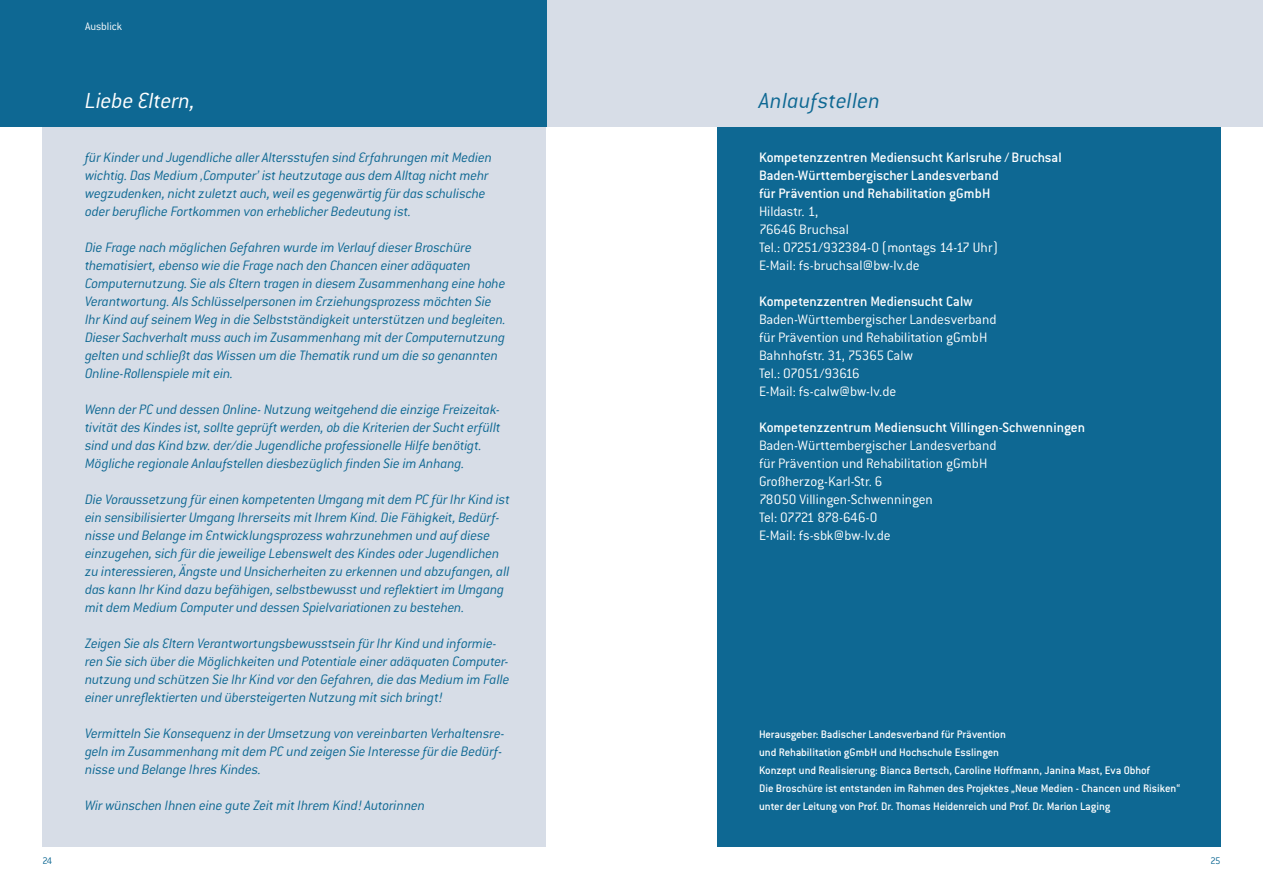
<style>
.page{position:relative;width:1263px;height:893px;background:#fff}
.page>*{position:absolute;margin:0;border:0;box-sizing:border-box;transform-origin:0 0}
.t1{font:italic 300 24px "Conduit ITC";letter-spacing:.005em;color:#0e6893}
.t2{font:italic 300 24px "Conduit ITC";letter-spacing:-.005em;color:#fff}
.t3{font:italic 300 15px/18px "Conduit ITC";letter-spacing:-.01em;color:#0e6893}
.t4{font:300 15px/18px "Conduit ITC";letter-spacing:-.005em;color:#fff}
.t5{font:500 15px/18px "Conduit ITC";letter-spacing:-.005em;color:#fff}
.t6{font:500 12px/18px "Conduit ITC";letter-spacing:-.005em;color:#fff}
.t7{font:300 12px "Conduit ITC";letter-spacing:-.005em;color:#fff}
.t8{font:300 10.5px "Conduit ITC";color:#0e6893}
</style>
<div class="page">
<div style="left:716px;top:0;width:504px;height:846px;background:#0e6893"></div>
<div style="left:0;top:0;width:1263px;height:126px;background:#d7dde7"></div>
<div style="left:43px;top:0;width:503px;height:846px;background:#d7dde7"></div>
<div style="left:0;top:0;width:546px;height:126px;background:#0e6893"></div>
<p class="t7" style="left:85px;top:20px;width:39px">Ausblick</p>
<h1 class="t2" style="left:85px;top:87px;width:112px">Liebe Eltern,</h1>
<p class="t3" style="left:85px;top:148px;width:409px">für Kinder und Jugendliche aller Altersstufen sind Erfahrungen mit Medien wichtig. Das Medium ‚Computer’ ist heutzutage aus dem Alltag nicht mehr wegzudenken, nicht zuletzt auch, weil es gegenwärtig für das schulische oder berufliche Fortkommen von erheblicher Bedeutung ist.</p>
<p class="t3" style="left:85px;top:238px;width:422px">Die Frage nach möglichen Gefahren wurde im Verlauf dieser Broschüre thematisiert, ebenso wie die Frage nach den Chancen einer adäquaten Computernutzung. Sie als Eltern tragen in diesem Zusammenhang eine hohe Verantwortung. Als Schlüsselpersonen im Erziehungsprozess möchten Sie Ihr Kind auf seinem Weg in die Selbstständigkeit unterstützen und begleiten.<br>Dieser Sachverhalt muss auch im Zusammenhang mit der Computernutzung gelten und schließt das Wissen um die Thematik rund um die so genannten Online-Rollenspiele mit ein.</p>
<p class="t3" style="left:85px;top:400px;width:417px">Wenn der PC und dessen Online- Nutzung weitgehend die einzige Freizeitak&shy;tivität des Kindes ist, sollte geprüft werden, ob die Kriterien der Sucht erfüllt sind und das Kind bzw. der/die Jugendliche professionelle Hilfe benötigt.<br>Mögliche regionale Anlaufstellen diesbezüglich finden Sie im Anhang.</p>
<p class="t3" style="left:85px;top:490px;width:426px">Die Voraussetzung für einen kompetenten Umgang mit dem PC für Ihr Kind ist ein sensibilisierter Umgang Ihrerseits mit Ihrem Kind. Die Fähigkeit, Bedürf&shy;nisse und Belange im Entwicklungsprozess wahrzunehmen und auf diese einzugehen, sich für die jeweilige Lebenswelt des Kindes oder Jugendlichen zu interessieren, Ängste und Unsicherheiten zu erkennen und abzufangen, all das kann Ihr Kind dazu befähigen, selbstbewusst und reflektiert im Umgang mit dem Medium Computer und dessen Spielvariationen zu bestehen.</p>
<p class="t3" style="left:85px;top:634px;width:426px">Zeigen Sie als Eltern Verantwortungsbewusstsein für Ihr Kind und informie&shy;ren Sie sich über die Möglichkeiten und Potentiale einer adäquaten Computer&shy;nutzung und schützen Sie Ihr Kind vor den Gefahren, die das Medium im Falle einer unreflektierten und übersteigerten Nutzung mit sich bringt!</p>
<p class="t3" style="left:85px;top:724px;width:421px">Vermitteln Sie Konsequenz in der Umsetzung von vereinbarten Verhaltensre&shy;geln im Zusammenhang mit dem PC und zeigen Sie Interesse für die Bedürf&shy;nisse und Belange Ihres Kindes.</p>
<p class="t3" style="left:85px;top:796px;width:341px">Wir wünschen Ihnen eine gute Zeit mit Ihrem Kind! Autorinnen</p>
<h1 class="t1" style="left:759px;top:87px;width:123px">Anlaufstellen</h1>
<p class="t5" style="left:759px;top:148px;width:304px">Kompetenzzentren Mediensucht Karlsruhe / Bruchsal<br>Baden-Württembergischer Landesverband<br>für Prävention und Rehabilitation gGmbH</p>
<p class="t4" style="left:759px;top:202px;width:240px">Hildastr. 1,<br>76646 Bruchsal<br>Tel.: 07251/932384-0 (montags 14-17 Uhr)<br>E-Mail: fs-bruchsal@bw-lv.de</p>
<p class="t5" style="left:759px;top:292px;width:215px">Kompetenzzentren Mediensucht Calw</p>
<p class="t4" style="left:759px;top:310px;width:239px">Baden-Württembergischer Landesverband für Prävention und Rehabilitation gGmbH<br>Bahnhofstr. 31, 75365 Calw<br>Tel.: 07051/93616<br>E-Mail: fs-calw@bw-lv.de</p>
<p class="t5" style="left:759px;top:418px;width:327px">Kompetenzzentrum Mediensucht Villingen-Schwenningen</p>
<p class="t4" style="left:759px;top:436px;width:239px">Baden-Württembergischer Landesverband für Prävention und Rehabilitation gGmbH<br>Großherzog-Karl-Str. 6<br>78050 Villingen-Schwenningen<br>Tel: 07721 878-646-0<br>E-Mail: fs-sbk@bw-lv.de</p>
<p class="t6" style="left:759px;top:725px;width:423px">Herausgeber: Badischer Landesverband für Prävention<br>und Rehabilitation gGmbH und Hochschule Esslingen<br>Konzept und Realisierung: Bianca Bertsch, Caroline Hoffmann, Janina Mast, Eva Obhof<br>Die Broschüre ist entstanden im Rahmen des Projektes „Neue Medien - Chancen und Risiken“ unter der Leitung von Prof. Dr. Thomas Heidenreich und Prof. Dr. Marion Laging</p>
<p class="t8" style="left:43px;top:855px;width:11px">24</p>
<p class="t8" style="left:1210px;top:855px;width:11px">25</p>
</div>
